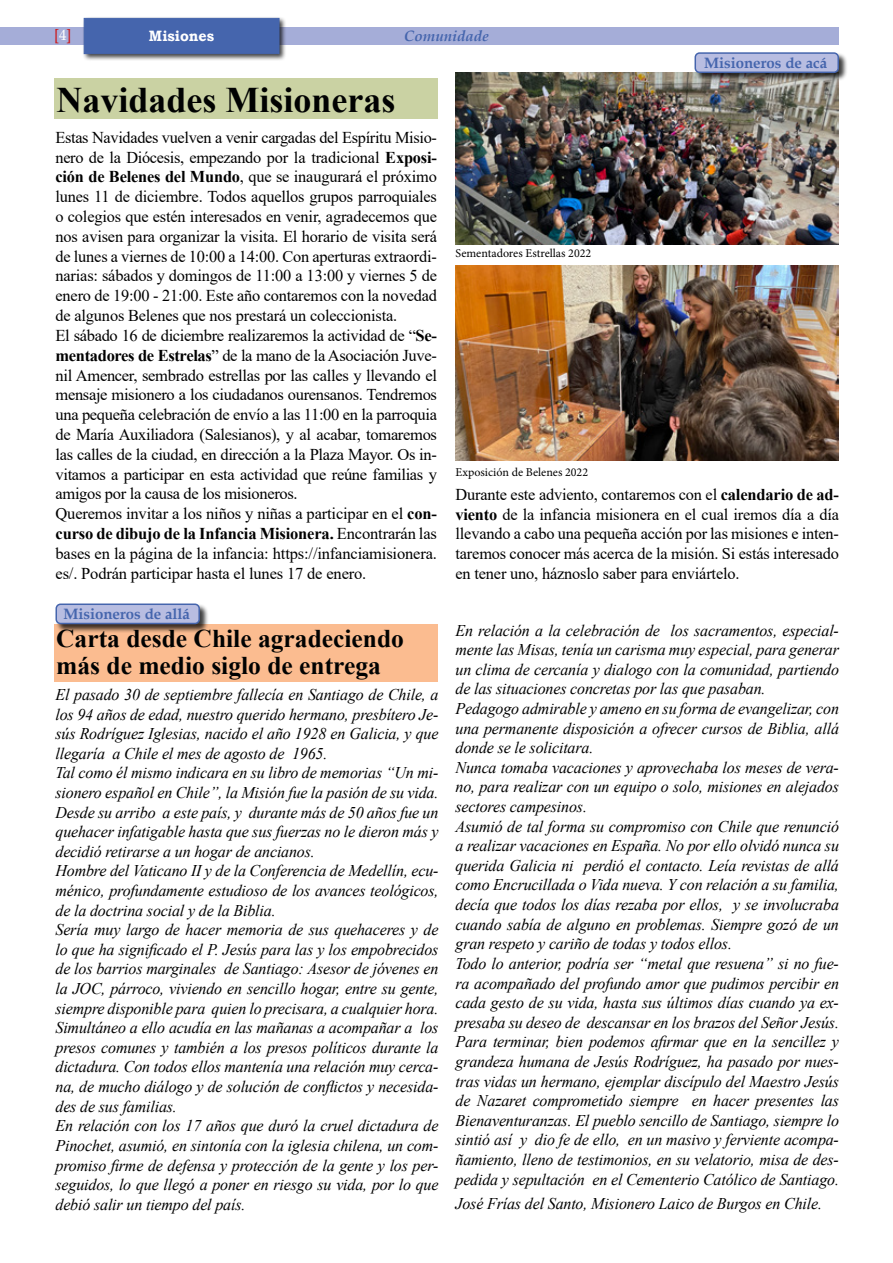
<style>
.page{position:relative;width:893px;height:1263px;background:#fff}
.page>*{position:absolute;margin:0;border:0;box-sizing:border-box;transform-origin:0 0}
.t1{font:700 36px "Times New Roman";color:#010202}
.t2{font:700 25.5px/27px "Times New Roman";color:#010202}
.t3{font:16.5px/19.8px "Times New Roman";letter-spacing:-.01em;color:#000;text-align:justify}
.t4{font:italic 16.35px/19.6px "Times New Roman";letter-spacing:-.01em;color:#000;text-align:justify}
.t5{font:700 15px "Book Antiqua";color:#4565ad}
.t6{font:italic 700 15px "Book Antiqua";color:#4565ad}
.t7{font:700 15px "Bookman Old Style";color:#fff;scale:.95 1}
.t8{font:15px "Book Antiqua";color:#cd1719}
.Notas_a_pie{font:12px "Minion Pro";color:#000}
.s1{color:#fff}
.s2{font-weight:700}
</style>
<div class="page">
<div style="left:0;top:27px;width:839px;height:18px;background:#a5add8"></div>
<div style="left:82px;top:16px;width:205px;height:46px;background:#000;opacity:.75"></div>
<div style="left:84px;top:18px;width:195px;height:36px;background:#4565ad"></div>
<div style="left:54px;top:78px;width:383px;height:41px;background:#cad2a3"></div>
<div style="left:54px;top:624px;width:383px;height:57px;background:#fbbc90"></div>
<div style="left:55px;top:603px;width:154px;height:30px;background:#000;opacity:.75"></div>
<div style="left:56px;top:604px;width:143px;height:19px;background:#b8bde1;border-radius:4px"></div>
<div style="left:55px;top:603px;width:145px;height:21px;border:2px solid #4565ad;border-radius:4px"></div>
<img style="left:455px;top:72px;width:384px;height:173px">
<img style="left:455px;top:266px;width:384px;height:194px">
<div style="left:694px;top:52px;width:154px;height:30px;background:#000;opacity:.75"></div>
<div style="left:695px;top:53px;width:143px;height:19px;background:#b8bde1;border-radius:4px"></div>
<div style="left:694px;top:52px;width:145px;height:21px;border:2px solid #4565ad;border-radius:4px"></div>
<p class="t8" style="left:54px;top:24px;width:19px">[<span class="s1">4</span>]</p>
<p class="t7" style="left:149px;top:25px;width:70px">Misiones</p>
<p class="t6" style="left:404px;top:26px;width:86px">Comunidade</p>
<p class="t5" style="left:704px;top:52px;width:125px">Misioneros de acá</p>
<p class="t1" style="left:56px;top:73px;width:341px">Navidades Misioneras</p>
<p class="t3" style="left:56px;top:127px;width:383px">Estas Navidades vuelven a venir cargadas del Espíritu Misio&shy;nero de la Diócesis, empezando por la tradicional <span class="s2">Exposi&shy;ción de Belenes del Mundo</span>, que se inaugurará el próximo lunes 11 de diciembre. Todos aquellos grupos parroquiales o colegios que estén interesados en venir, agradecemos que nos avisen para organizar la visita. El horario de visita será de lunes a viernes de 10:00 a 14:00. Con aperturas extraordi&shy;narias: sábados y domingos de 11:00 a 13:00 y viernes 5 de enero de 19:00 - 21:00. Este año contaremos con la novedad de algunos Belenes que nos prestará un coleccionista.</p>
<p class="t3" style="left:56px;top:325px;width:383px">El sábado 16 de diciembre realizaremos la actividad de “<span class="s2">Se&shy;mentadores de Estrelas</span>” de la mano de la Asociación Juve&shy;nil Amencer, sembrado estrellas por las calles y llevando el mensaje misionero a los ciudadanos ourensanos. Tendremos una pequeña celebración de envío a las 11:00 en la parroquia de María Auxiliadora (Salesianos), y al acabar, tomaremos las calles de la ciudad, en dirección a la Plaza Mayor. Os in&shy;vitamos a participar en esta actividad que reúne familias y amigos por la causa de los misioneros.</p>
<p class="t3" style="left:56px;top:503px;width:383px">Queremos invitar a los niños y niñas a participar en el <span class="s2">con&shy;curso de dibujo de la Infancia Misionera.</span> Encontrarán las bases en la página de la infancia: https://infanciamisionera. es/. Podrán participar hasta el lunes 17 de enero.</p>
<p class="t5" style="left:63px;top:604px;width:128px">Misioneros de allá</p>
<p class="t2" style="left:56px;top:624px;width:349px">Carta desde Chile agradeciendo más de medio siglo de entrega</p>
<p class="t4" style="left:56px;top:684px;width:385px">El pasado 30 de septiembre fallecía en Santiago de Chile, a los 94 años de edad, nuestro querido hermano, presbítero Je&shy;sús Rodríguez Iglesias, nacido el año 1928 en Galicia, y que llegaría a Chile el mes de agosto de 1965.</p>
<p class="t4" style="left:56px;top:763px;width:384px">Tal como él mismo indicara en su libro de memorias “Un mi&shy;sionero español en Chile”, la Misión fue la pasión de su vida.</p>
<p class="t4" style="left:56px;top:802px;width:385px">Desde su arribo a este país, y durante más de 50 años fue un quehacer infatigable hasta que sus fuerzas no le dieron más y decidió retirarse a un hogar de ancianos.</p>
<p class="t4" style="left:56px;top:861px;width:385px">Hombre del Vaticano II y de la Conferencia de Medellín, ecu&shy;ménico, profundamente estudioso de los avances teológicos, de la doctrina social y de la Biblia.</p>
<p class="t4" style="left:56px;top:919px;width:385px">Sería muy largo de hacer memoria de sus quehaceres y de lo que ha significado el P. Jesús para las y los empobrecidos de los barrios marginales de Santiago: Asesor de jóvenes en la JOC, párroco, viviendo en sencillo hogar, entre su gente, siempre disponible para quien lo precisara, a cualquier hora.</p>
<p class="t4" style="left:56px;top:1017px;width:385px">Simultáneo a ello acudía en las mañanas a acompañar a los presos comunes y también a los presos políticos durante la dictadura. Con todos ellos mantenía una relación muy cerca&shy;na, de mucho diálogo y de solución de conflictos y necesida&shy;des de sus familias.</p>
<p class="t4" style="left:56px;top:1115px;width:385px">En relación con los 17 años que duró la cruel dictadura de Pinochet, asumió, en sintonía con la iglesia chilena, un com&shy;promiso firme de defensa y protección de la gente y los per&shy;seguidos, lo que llegó a poner en riesgo su vida, por lo que debió salir un tiempo del país.</p>
<p class="Notas_a_pie" style="left:455px;top:245px;width:137px">Sementadores Estrellas 2022</p>
<p class="Notas_a_pie" style="left:455px;top:465px;width:134px">Exposición de Belenes 2022</p>
<p class="t3" style="left:455px;top:484px;width:385px">Durante este adviento, contaremos con el <span class="s2">calendario de ad&shy;viento</span> de la infancia misionera en el cual iremos día a día llevando a cabo una pequeña acción por las misiones e inten&shy;taremos conocer más acerca de la misión. Si estás interesado en tener uno, háznoslo saber para enviártelo.</p>
<p class="t4" style="left:455px;top:620px;width:385px">En relación a la celebración de los sacramentos, especial&shy;mente las Misas, tenía un carisma muy especial, para generar un clima de cercanía y dialogo con la comunidad, partiendo de las situaciones concretas por las que pasaban.</p>
<p class="t4" style="left:455px;top:698px;width:385px">Pedagogo admirable y ameno en su forma de evangelizar, con una permanente disposición a ofrecer cursos de Biblia, allá donde se le solicitara.</p>
<p class="t4" style="left:455px;top:757px;width:385px">Nunca tomaba vacaciones y aprovechaba los meses de vera&shy;no, para realizar con un equipo o solo, misiones en alejados sectores campesinos.</p>
<p class="t4" style="left:455px;top:816px;width:385px">Asumió de tal forma su compromiso con Chile que renunció a realizar vacaciones en España. No por ello olvidó nunca su querida Galicia ni perdió el contacto. Leía revistas de allá como Encrucillada o Vida nueva. Y con relación a su familia, decía que todos los días rezaba por ellos, y se involucraba cuando sabía de alguno en problemas. Siempre gozó de un gran respeto y cariño de todas y todos ellos.</p>
<p class="t4" style="left:455px;top:953px;width:385px">Todo lo anterior, podría ser “metal que resuena” si no fue&shy;ra acompañado del profundo amor que pudimos percibir en cada gesto de su vida, hasta sus últimos días cuando ya ex&shy;presaba su deseo de descansar en los brazos del Señor Jesús.</p>
<p class="t4" style="left:455px;top:1032px;width:385px">Para terminar, bien podemos afirmar que en la sencillez y grandeza humana de Jesús Rodríguez, ha pasado por nues&shy;tras vidas un hermano, ejemplar discípulo del Maestro Jesús de Nazaret comprometido siempre en hacer presentes las Bienaventuranzas. El pueblo sencillo de Santiago, siempre lo sintió así y dio fe de ello, en un masivo y ferviente acompa&shy;ñamiento, lleno de testimonios, en su velatorio, misa de des&shy;pedida y sepultación en el Cementerio Católico de Santiago.</p>
<p class="t4" style="left:455px;top:1193px;width:368px">José Frías del Santo, Misionero Laico de Burgos en Chile.</p>
</div>
